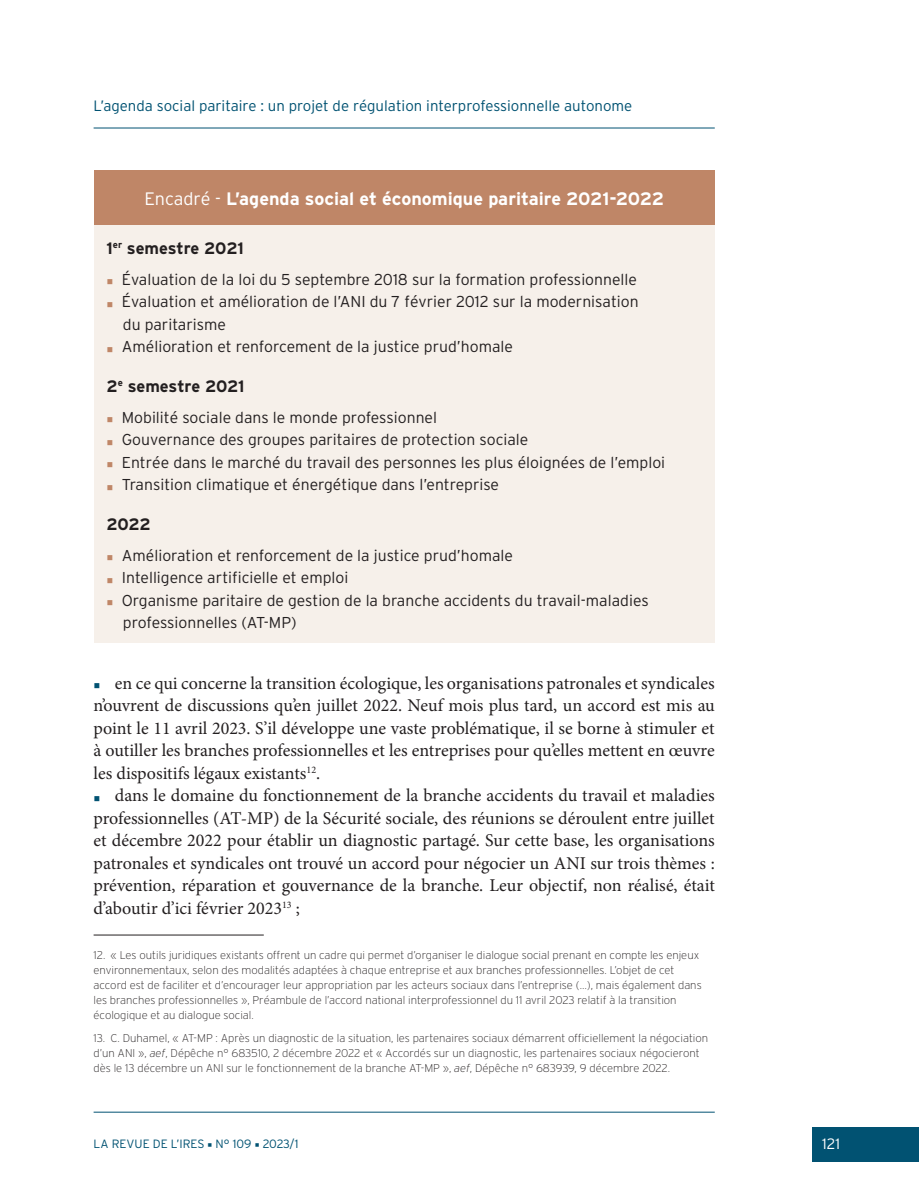
<style>
.page{position:relative;width:919px;height:1187px;background:#fff}
.page>*{position:absolute;margin:0;border:0;box-sizing:border-box;transform-origin:0 0}
.NORMAL_POUCE{font:18px/22.5px "Minion Pro";color:#231f20;text-align:justify}
.TITRE_ENCADRE{font:700 18px "Interstate";color:#fff}
._1ER_TITRE_ENCADRE{font:700 16.5px "Interstate";letter-spacing:-.01em;color:#231f20}
.ENCADRE{font:300 15.75px "Interstate";color:#231f20}
.t1{font:300 15px "Interstate";color:#015272}
.t2{font:300 15px "Interstate";color:#fff}
.t3{font:300 12px "Interstate";color:#015272}
.NOTES_DE_BAS{font:200 11.25px/15px "Interstate";color:#231f20}
.s1{font-weight:300}
.s2{font-family:"Minion Pro";font-weight:400;font-size:17.25px;color:#bf8667}
.s3{font-style:italic}
.s4{font-family:"Minion Pro";font-weight:400}
</style>
<div class="page">
<div style="left:812px;top:1127px;width:106px;height:34px;background:#015272"></div>
<hr style="left:94px;top:128px;width:620px;height:1px;background:#015272">
<hr style="left:94px;top:1111px;width:620px;height:1px;background:#015272">
<hr style="left:94px;top:934px;width:170px;height:1px;background:#231f20">
<div style="left:94px;top:170px;width:620px;height:55px;background:#bf8667"></div>
<div style="left:94px;top:225px;width:620px;height:418px;background:#f6f0ea"></div>
<h3 class="t1" style="left:94px;top:97px;width:540px">L’agenda social paritaire : un projet de régulation interprofessionnelle autonome</h3>
<p class="TITRE_ENCADRE" style="left:144px;top:189px;width:521px"><span class="s1">Encadré -</span> L’agenda social et économique paritaire 2021-2022</p>
<p class="_1ER_TITRE_ENCADRE" style="left:106px;top:238px;width:139px">1<sup>er</sup> semestre 2021</p>
<p class="ENCADRE" style="left:106px;top:270px;width:532px"><span class="s2">■</span> Évaluation de la loi du 5 septembre 2018 sur la formation professionnelle</p>
<p class="ENCADRE" style="left:106px;top:292px;width:533px"><span class="s2">■</span> Évaluation et amélioration de l’ANI du 7 février 2012 sur la modernisation</p>
<p class="ENCADRE" style="left:123px;top:315px;width:105px">du paritarisme</p>
<p class="ENCADRE" style="left:106px;top:337px;width:408px"><span class="s2">■</span> Amélioration et renforcement de la justice prud’homale</p>
<p class="_1ER_TITRE_ENCADRE" style="left:106px;top:376px;width:139px">2<sup>e</sup> semestre 2021</p>
<p class="ENCADRE" style="left:106px;top:408px;width:332px"><span class="s2">■</span> Mobilité sociale dans le monde professionnel</p>
<p class="ENCADRE" style="left:106px;top:431px;width:423px"><span class="s2">■</span> Gouvernance des groupes paritaires de protection sociale</p>
<p class="ENCADRE" style="left:106px;top:453px;width:560px"><span class="s2">■</span> Entrée dans le marché du travail des personnes les plus éloignées de l’emploi</p>
<p class="ENCADRE" style="left:106px;top:476px;width:394px"><span class="s2">■</span> Transition climatique et énergétique dans l’entreprise</p>
<p class="_1ER_TITRE_ENCADRE" style="left:106px;top:514px;width:46px">2022</p>
<p class="ENCADRE" style="left:106px;top:546px;width:408px"><span class="s2">■</span> Amélioration et renforcement de la justice prud’homale</p>
<p class="ENCADRE" style="left:106px;top:569px;width:243px"><span class="s2">■</span> Intelligence artificielle et emploi</p>
<p class="ENCADRE" style="left:106px;top:591px;width:543px"><span class="s2">■</span> Organisme paritaire de gestion de la branche accidents du travail-maladies</p>
<p class="ENCADRE" style="left:123px;top:614px;width:175px">professionnelles (AT-MP)</p>
<p class="NORMAL_POUCE" style="left:94px;top:671px;width:622px"><sub>■</sub> en ce qui concerne la transition écologique, les organisations patronales et syndicales n’ouvrent de discussions qu’en juillet 2022. Neuf mois plus tard, un accord est mis au point le 11 avril 2023. S’il développe une vaste problématique, il se borne à stimuler et à outiller les branches professionnelles et les entreprises pour qu’elles mettent en œuvre les dispositifs légaux existants<sup>12</sup>.</p>
<p class="NORMAL_POUCE" style="left:94px;top:784px;width:622px"><sub>■</sub> dans le domaine du fonctionnement de la branche accidents du travail et maladies professionnelles (AT-MP) de la Sécurité sociale, des réunions se déroulent entre juillet et décembre 2022 pour établir un diagnostic partagé. Sur cette base, les organisations patronales et syndicales ont trouvé un accord pour négocier un ANI sur trois thèmes : prévention, réparation et gouvernance de la branche. Leur objectif, non réalisé, était d’aboutir d’ici février 2023<sup>13</sup> ;</p>
<p class="NOTES_DE_BAS" style="left:94px;top:947px;width:609px">12. « Les outils juridiques existants offrent un cadre qui permet d’organiser le dialogue social prenant en compte les enjeux environnementaux, selon des modalités adaptées à chaque entreprise et aux branches professionnelles. L’objet de cet accord est de faciliter et d’encourager leur appropriation par les acteurs sociaux dans l’entreprise (…), mais également dans les branches professionnelles », Préambule de l’accord national interprofessionnel du 11 avril 2023 relatif à la transition écologique et au dialogue social.</p>
<p class="NOTES_DE_BAS" style="left:94px;top:1030px;width:616px">13. C. Duhamel, « AT-MP : Après un diagnostic de la situation, les partenaires sociaux démarrent officiellement la négociation d’un ANI », <span class="s3">aef</span>, Dépêche n° 683510, 2 décembre 2022 et « Accordés sur un diagnostic, les partenaires sociaux négocieront dès le 13 décembre un ANI sur le fonctionnement de la branche AT-MP », <span class="s3">aef</span>, Dépêche n° 683939, 9 décembre 2022.</p>
<p class="t3" style="left:94px;top:1137px;width:206px">LA REVUE DE L’IRES <span class="s4">■</span> N° 109 <span class="s4">■</span> 2023/1</p>
<h3 class="t2" style="left:822px;top:1135px;width:19px">121</h3>
</div>
